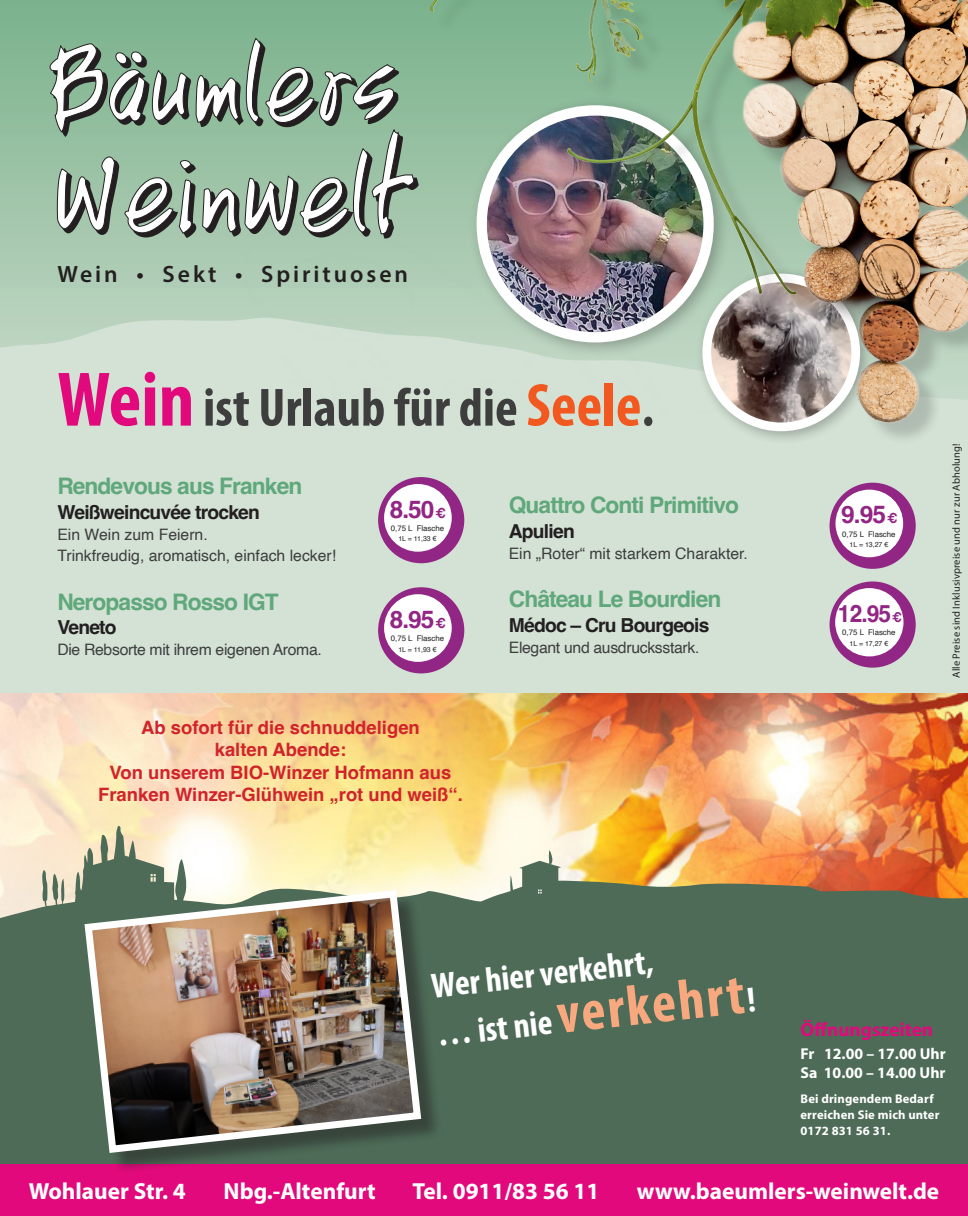
<style>
.page{position:relative;width:968px;height:1216px;background:#fff}
.page>*{position:absolute;margin:0;border:0;box-sizing:border-box;transform-origin:0 0}
.t1{font:700 condensed 54.25px "Myriad Pro";color:#3e3e3f}
.t2{font:700 condensed 35.35px "Myriad Pro";color:#fff}
.t3{font:700 24.5px "Helvetica";color:#922684}
.t4{font:700 23.97px "Helvetica";color:#922684;scale:.95 1}
.t5{font:600 23.62px "Myriad Pro";letter-spacing:.125em;color:#231f20}
.t6{font:700 23.28px "Myriad Pro";color:#fff}
.t7{font:700 22.75px "Helvetica";letter-spacing:-.04em;color:#60a87c}
.t8{font:700 19.25px "Helvetica";letter-spacing:-.04em;color:#231f20}
.t9{font:700 19.25px "Myriad Pro";color:#e2097c}
.t10{font:700 18.38px/22.1px "Helvetica";color:#d1232a;text-align:center}
.t11{font:15.75px "Helvetica";color:#3e3e3f}
.t12{font:15.75px "Helvetica";letter-spacing:-.02em;color:#3e3e3f}
.t13{font:700 15.75px/18.9px "Myriad Pro";color:#fff}
.Fließtext_Einleitung_Stadt{font:700 12.6px/15.8px "Myriad Pro";letter-spacing:.01em;color:#fff}
.Fließtext_Einleitung_Stadt-2{font:10.5px "Myriad Pro";letter-spacing:.01em;color:#231f20}
.t14{font:7.88px "Helvetica";color:#231f20}
.t15{font:7px "Helvetica";color:#231f20}
.s1{font-size:78.05px;color:#e2097c}
.s2{font-size:61.07px;color:#f15921}
.s3{font-size:14px}
.s4{font-family:"Arial"}
.s5{font-size:13.65px}
.s6{font-size:57.4px;color:#f8a87e}
</style>
<div class="page">
<svg style="left:0;top:0;width:196px;height:315px;background:#9bc3a6"></svg>
<div style="left:0;top:315px;width:967px;height:379px;background:#d3e2d5"></div>
<div style="left:0;top:1120px;width:967px;height:44px;background:#4d6b57"></div>
<div style="left:0;top:1164px;width:967px;height:51px;background:#e2097c"></div>
<svg style="left:49px;top:37px;width:147px;height:202px"></svg>
<div style="left:378px;top:477px;width:86px;height:86px;background:#922684;border-radius:50%"></div>
<div style="left:384px;top:484px;width:67px;height:67px;background:#fff;border-radius:50%"></div>
<div style="left:829px;top:482px;width:86px;height:87px;background:#922684;border-radius:50%"></div>
<div style="left:835px;top:489px;width:68px;height:68px;background:#fff;border-radius:50%"></div>
<div style="left:378px;top:587px;width:86px;height:86px;background:#922684;border-radius:50%"></div>
<div style="left:384px;top:594px;width:67px;height:68px;background:#fff;border-radius:50%"></div>
<div style="left:829px;top:581px;width:86px;height:86px;background:#922684;border-radius:50%"></div>
<div style="left:835px;top:588px;width:68px;height:68px;background:#fff;border-radius:50%"></div>
<img style="left:0;top:694px;width:967px;height:131px">
<svg style="left:0;top:825px;width:967px;height:295px;background:#7e8668"></svg>
<div style="left:88px;top:893px;width:354px;height:280px;background:#231f20;opacity:.5"></div>
<img style="left:81px;top:886px;width:344px;height:270px">
<div style="left:207px;top:0;width:760px;height:465px;background:#d3e2d5"></div>
<img style="left:196px;top:0;width:771px;height:451px">
<p class="t5" style="left:57px;top:259px;width:352px">Wein • Sekt • Spirituosen</p>
<p class="t1" style="left:57px;top:373px;width:598px"><span class="s1">Wein</span> ist Urlaub für die <span class="s2">Seele</span>.</p>
<p class="t7" style="left:57px;top:472px;width:246px">Rendevous aus Franken</p>
<p class="t8" style="left:57px;top:500px;width:204px">Weißweincuvée trocken</p>
<p class="t11" style="left:57px;top:522px;width:152px">Ein Wein zum Feiern.</p>
<p class="t11" style="left:57px;top:543px;width:280px">Trinkfreudig, aromatisch, einfach lecker!</p>
<p class="t7" style="left:57px;top:587px;width:223px">Neropasso Rosso IGT</p>
<p class="t8" style="left:57px;top:615px;width:61px">Veneto</p>
<p class="t12" style="left:57px;top:637px;width:266px">Die Rebsorte mit ihrem eigenen Aroma.</p>
<p class="t3" style="left:390px;top:494px;width:58px">8.50<span class="s3">€</span></p>
<p class="t14" style="left:391px;top:522px;width:55px">0,75 L Flasche</p>
<p class="t15" style="left:398px;top:533px;width:40px">1L = 11,33 <span class="s4">€</span></p>
<p class="t3" style="left:390px;top:604px;width:58px">8.95<span class="s3">€</span></p>
<p class="t14" style="left:391px;top:632px;width:55px">0,75 L Flasche</p>
<p class="t15" style="left:398px;top:643px;width:40px">1L = 11,93 <span class="s4">€</span></p>
<p class="t10" style="left:141px;top:718px;width:280px">Ab sofort für die schnuddeligen kalten Abende:</p>
<p class="t10" style="left:98px;top:763px;width:366px">Von unserem BIO-Winzer Hofmann aus<br>Franken Winzer-Glühwein „rot und weiß“.</p>
<p class="t7" style="left:508px;top:491px;width:232px">Quattro Conti Primitivo</p>
<p class="t8" style="left:508px;top:519px;width:67px">Apulien</p>
<p class="t11" style="left:508px;top:541px;width:240px">Ein „Roter“ mit starkem Charakter.</p>
<p class="t7" style="left:508px;top:585px;width:214px">Château Le Bourdien</p>
<p class="t8" style="left:508px;top:613px;width:202px">Médoc – Cru Bourgeois</p>
<p class="t12" style="left:508px;top:635px;width:192px">Elegant und ausdrucksstark.</p>
<p class="t3" style="left:841px;top:499px;width:58px">9.95<span class="s3">€</span></p>
<p class="t14" style="left:842px;top:527px;width:55px">0,75 L Flasche</p>
<p class="t15" style="left:849px;top:539px;width:40px">1L = 13,27 <span class="s4">€</span></p>
<p class="t4" style="left:837px;top:598px;width:69px">12.95<span class="s5">€</span></p>
<p class="t14" style="left:842px;top:626px;width:55px">0,75 L Flasche</p>
<p class="t15" style="left:849px;top:638px;width:40px">1L = 17,27 <span class="s4">€</span></p>
<p class="Fließtext_Einleitung_Stadt-2" style="left:949px;top:678px;width:236px;rotate:-90deg">Alle Preise sind Inklusivpreise und nur zur Abholung!</p>
<p class="t2" style="left:429px;top:963px;width:224px;rotate:-6deg">Wer hier verkehrt,</p>
<p class="t2" style="left:434px;top:1012px;width:322px;rotate:-6deg">… ist nie <span class="s6">verkehrt</span>!</p>
<p class="t9" style="left:800px;top:1016px;width:134px">Öffnungszeiten</p>
<p class="t13" style="left:800px;top:1044px;width:147px">Fr 12.00 – 17.00 Uhr<br>Sa 10.00 – 14.00 Uhr</p>
<p class="Fließtext_Einleitung_Stadt" style="left:800px;top:1090px;width:140px">Bei dringendem Bedarf erreichen Sie mich unter<br>0172 831 56 31.</p>
<p class="t6" style="left:29px;top:1175px;width:159px">Wohlauer Str. 4</p>
<p class="t6" style="left:223px;top:1175px;width:154px">Nbg.-Altenfurt</p>
<p class="t6" style="left:412px;top:1175px;width:188px">Tel. 0911/83 56 11</p>
<p class="t6" style="left:637px;top:1175px;width:304px">www.baeumlers-weinwelt.de</p>
</div>
